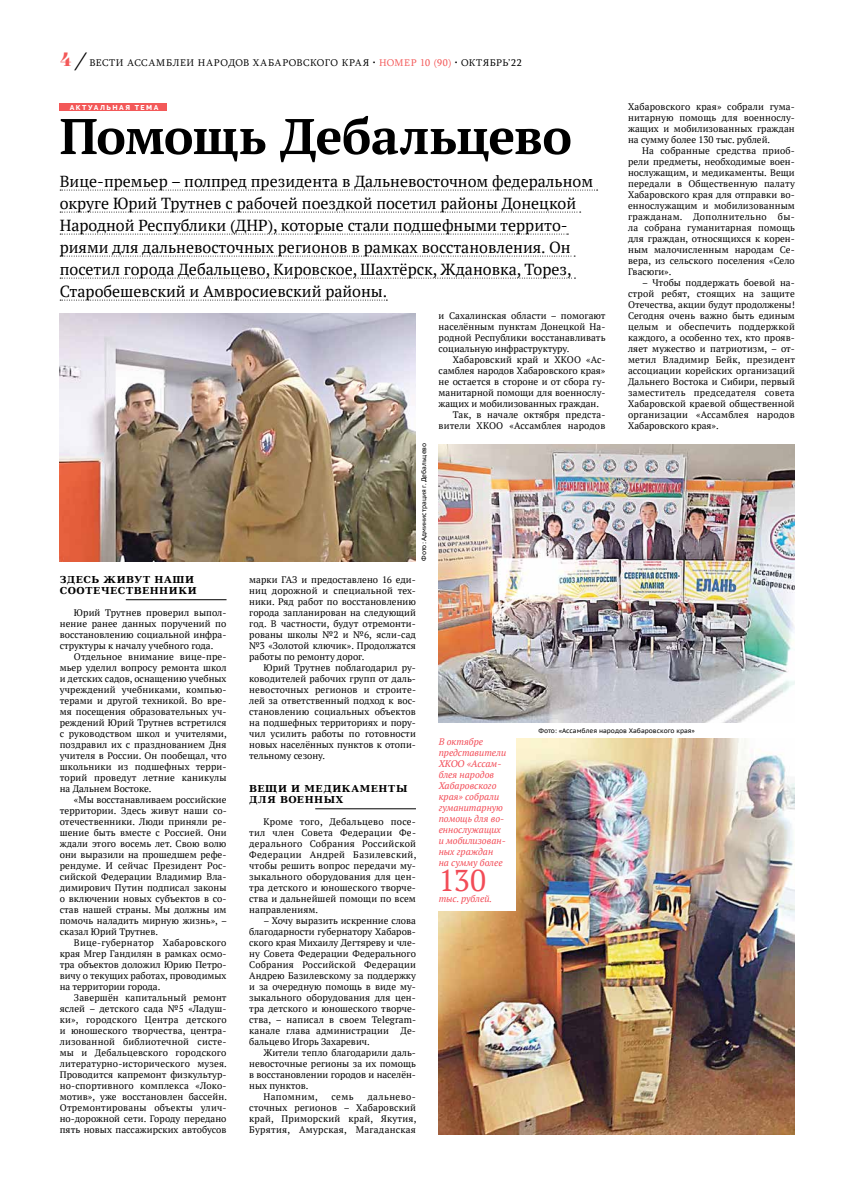
<style>
.page{position:relative;width:842px;height:1191px;background:#fff}
.page>*{position:absolute;margin:0;border:0;box-sizing:border-box;transform-origin:0 0}
.t1{font:700 50px "PT Serif";letter-spacing:-.02em;color:#000}
.t2{font:30px "PT Serif";color:#f24c57}
.t3{font:16px/22px "PT Serif";color:#000}
.t4{font:10px "Sylfaen";letter-spacing:.055em;color:#000}
.t5{font:9.5px/11px "PT Serif";letter-spacing:.005em;color:#000;text-align:justify}
.t6{font:italic 9.5px/11px "PT Serif";color:#f24c57}
.t7{font:700 9.5px/11px "DejaVu Serif";letter-spacing:.055em;color:#000}
.t8{font:9.5px "PT Serif";letter-spacing:.045em;color:#000}
.t9{font:800 7px "Raleway";letter-spacing:.21em;color:#fff}
.t10{font:6.5px "PT Sans Caption";color:#000}
.s1{font-family:"Bradobrei";font-size:18px;color:#f35858}
.s2{font-family:"Bradobrei";font-size:18px}
.s3{color:#f35858}
</style>
<div class="page">
<img style="left:439px;top:738px;width:356px;height:396px">
<div style="left:435px;top:737px;width:80px;height:174px;background:#fff"></div>
<div style="left:60px;top:104px;width:107px;height:7px;background:#f35858"></div>
<svg style="left:60px;top:190px;width:538px;height:1px"></svg>
<svg style="left:60px;top:212px;width:521px;height:1px"></svg>
<svg style="left:60px;top:234px;width:508px;height:1px"></svg>
<svg style="left:60px;top:256px;width:515px;height:1px"></svg>
<svg style="left:60px;top:278px;width:515px;height:1px"></svg>
<svg style="left:60px;top:300px;width:327px;height:1px"></svg>
<img style="left:60px;top:314px;width:356px;height:247px">
<img style="left:439px;top:444px;width:356px;height:278px">
<hr style="left:126px;top:599px;width:101px;height:1px;background:#000">
<hr style="left:315px;top:808px;width:101px;height:1px;background:#000">
<p class="t4" style="left:60px;top:56px;width:463px"><span class="s1">4</span><span class="s2">/</span>ВЕСТИ АССАМБЛЕИ НАРОДОВ ХАБАРОВСКОГО КРАЯ • <span class="s3">НОМЕР 10 (90)</span> • ОКТЯБРЬ’22</p>
<p class="t9" style="left:70px;top:104px;width:90px">АКТУАЛЬНАЯ ТЕМА</p>
<h1 class="t1" style="left:60px;top:103px;width:514px">Помощь Дебальцево</h1>
<p class="t3" style="left:60px;top:170px;width:535px">Вице-премьер – полпред президента в Дальневосточном федеральном округе Юрий Трутнев с рабочей поездкой посетил районы Донецкой Народной Республики (ДНР), которые стали подшефными террито&shy;риями для дальневосточных регионов в рамках восстановления. Он посетил города Дебальцево, Кировское, Шахтёрск, Ждановка, Торез, Старобешевский и Амвросиевский районы.</p>
<p class="t10" style="left:420px;top:561px;width:120px;rotate:-90deg">Фото: Администрация г. Дебальцево</p>
<p class="t5" style="left:439px;top:310px;width:169px">и Сахалинская области – помогают населённым пунктам Донецкой На&shy;родной Республики восстанавливать социальную инфраструктуру.</p>
<p class="t5" style="left:453px;top:354px;width:154px">Хабаровский край и ХКОО «Ас-</p>
<p class="t5" style="left:439px;top:365px;width:168px">самблея народов Хабаровского края»</p>
<p class="t5" style="left:439px;top:376px;width:168px">не остается в стороне и от сбора гу-</p>
<p class="t5" style="left:439px;top:387px;width:168px">манитарной помощи для военнослу-</p>
<p class="t5" style="left:439px;top:398px;width:162px">жащих и мобилизованных граждан.</p>
<p class="t5" style="left:453px;top:409px;width:154px">Так, в начале октября предста-</p>
<p class="t5" style="left:439px;top:420px;width:168px">вители ХКОО «Ассамблея народов</p>
<p class="t5" style="left:628px;top:101px;width:168px">Хабаровского края» собрали гума&shy;нитарную помощь для военнослу&shy;жащих и мобилизованных граждан на сумму более 130 тыс. рублей.</p>
<p class="t5" style="left:628px;top:145px;width:168px;text-indent:14px">На собранные средства приоб&shy;рели предметы, необходимые воен&shy;нослужащим, и медикаменты. Вещи передали в Общественную палату Хабаровского края для отправки во&shy;еннослужащим и мобилизованным гражданам. Дополнительно бы&shy;ла собрана гуманитарная помощь для граждан, относящихся к корен&shy;ным малочисленным народам Се&shy;вера, из сельского поселения «Село Гвасюги».</p>
<p class="t5" style="left:628px;top:277px;width:168px;text-indent:14px">– Чтобы поддержать боевой на&shy;строй ребят, стоящих на защите Отечества, акции будут продолжены!<br>Сегодня очень важно быть единым целым и обеспечить поддержкой каждого, а особенно тех, кто прояв&shy;ляет мужество и патриотизм, – от&shy;метил Владимир Бейк, президент ассоциации корейских организаций Дальнего Востока и Сибири, первый заместитель председателя совета Хабаровской краевой общественной организации «Ассамблея народов Хабаровского края».</p>
<p class="t7" style="left:60px;top:573px;width:138px">ЗДЕСЬ ЖИВУТ НАШИ<br>СООТЕЧЕСТВЕННИКИ</p>
<p class="t5" style="left:60px;top:607px;width:168px;text-indent:14px">Юрий Трутнев проверил выпол&shy;нение ранее данных поручений по восстановлению социальной инфра&shy;структуры к началу учебного года.</p>
<p class="t5" style="left:60px;top:651px;width:169px;text-indent:14px">Отдельное внимание вице-пре&shy;мьер уделил вопросу ремонта школ и детских садов, оснащению учебных учреждений учебниками, компью&shy;терами и другой техникой. Во вре&shy;мя посещения образовательных уч&shy;реждений Юрий Трутнев встретился с руководством школ и учителями, поздравил их с празднованием Дня учителя в России. Он пообещал, что школьники из подшефных терри&shy;торий проведут летние каникулы на Дальнем Востоке.</p>
<p class="t5" style="left:60px;top:794px;width:169px;text-indent:14px">«Мы восстанавливаем российские территории. Здесь живут наши со&shy;отечественники. Люди приняли ре&shy;шение быть вместе с Россией. Они ждали этого восемь лет. Свою волю они выразили на прошедшем рефе&shy;рендуме. И сейчас Президент Рос&shy;сийской Федерации Владимир Вла&shy;димирович Путин подписал законы о включении новых субъектов в со&shy;став нашей страны. Мы должны им помочь наладить мирную жизнь», – сказал Юрий Трутнев.</p>
<p class="t5" style="left:60px;top:937px;width:168px;text-indent:14px">Вице-губернатор Хабаровского края Мгер Гандилян в рамках осмо&shy;тра объектов доложил Юрию Петро&shy;вичу о текущих работах, проводимых на территории города.</p>
<p class="t5" style="left:60px;top:992px;width:169px;text-indent:14px">Завершён капитальный ремонт яслей – детского сада №5 «Ладуш&shy;ки», городского Центра детского и юношеского творчества, центра&shy;лизованной библиотечной систе&shy;мы и Дебальцевского городского литературно-исторического музея.<br>Проводится капремонт физкультур&shy;но-спортивного комплекса «Локо&shy;мотив», уже восстановлен бассейн.<br>Отремонтированы объекты улич&shy;но-дорожной сети. Городу передано пять новых пассажирских автобусов</p>
<p class="t5" style="left:249px;top:574px;width:168px">марки ГАЗ и предоставлено 16 еди&shy;ниц дорожной и специальной тех&shy;ники. Ряд работ по восстановлению города запланирован на следующий год. В частности, будут отремонти&shy;рованы школы №2 и №6, ясли-сад №3 «Золотой ключик». Продолжатся работы по ремонту дорог.</p>
<p class="t5" style="left:249px;top:662px;width:168px;text-indent:14px">Юрий Трутнев поблагодарил ру&shy;ководителей рабочих групп от даль&shy;невосточных регионов и строите&shy;лей за ответственный подход к вос&shy;становлению социальных объектов на подшефных территориях и пору&shy;чил усилить работы по готовности новых населённых пунктов к отопи&shy;тельному сезону.</p>
<p class="t7" style="left:249px;top:782px;width:160px">ВЕЩИ И МЕДИКАМЕНТЫ<br>ДЛЯ ВОЕННЫХ</p>
<p class="t5" style="left:249px;top:816px;width:169px;text-indent:14px">Кроме того, Дебальцево посе&shy;тил член Совета Федерации Фе&shy;дерального Собрания Российской Федерации Андрей Базилевский, чтобы решить вопрос передачи му&shy;зыкального оборудования для цен&shy;тра детского и юношеского творче&shy;ства и дальнейшей помощи по всем направлениям.</p>
<p class="t5" style="left:249px;top:915px;width:168px;text-indent:14px">– Хочу выразить искренние слова благодарности губернатору Хабаров&shy;ского края Михаилу Дегтяреву и чле&shy;ну Совета Федерации Федерального Собрания Российской Федерации Андрею Базилевскому за поддержку и за очередную помощь в виде му&shy;зыкального оборудования для цен&shy;тра детского и юношеского творче&shy;ства, – написал в своем Telegram&shy;канале глава администрации Де&shy;бальцево Игорь Захаревич.</p>
<p class="t5" style="left:263px;top:1047px;width:154px">Жители тепло благодарили даль-</p>
<p class="t5" style="left:249px;top:1058px;width:168px">невосточные регионы за их помощь</p>
<p class="t5" style="left:249px;top:1069px;width:168px">в восстановлении городов и населён-</p>
<p class="t5" style="left:249px;top:1080px;width:61px">ных пунктов.</p>
<p class="t8" style="left:263px;top:1091px;width:56px">Напомним,</p>
<p class="t5" style="left:332px;top:1091px;width:24px">семь</p>
<p class="t5" style="left:249px;top:1091px;width:169px;text-indent:118px">дальнево&shy;сточных регионов – Хабаровский край, Приморский край, Якутия, Бурятия, Амурская, Магаданская</p>
<p class="t6" style="left:439px;top:736px;width:69px">В октябре представители<br>ХКОО «Ассам&shy;блея народов<br>Хабаровского края» собрали гуманитарную помощь для во&shy;еннослужащих и мобилизован&shy;ных граждан<br>на сумму более</p>
<h2 class="t2" style="left:439px;top:860px;width:49px">130</h2>
<p class="t6" style="left:439px;top:893px;width:55px">тыс. рублей.</p>
<p class="t10" style="left:538px;top:726px;width:158px">Фото: «Ассамблея народов Хабаровского края»</p>
</div>
